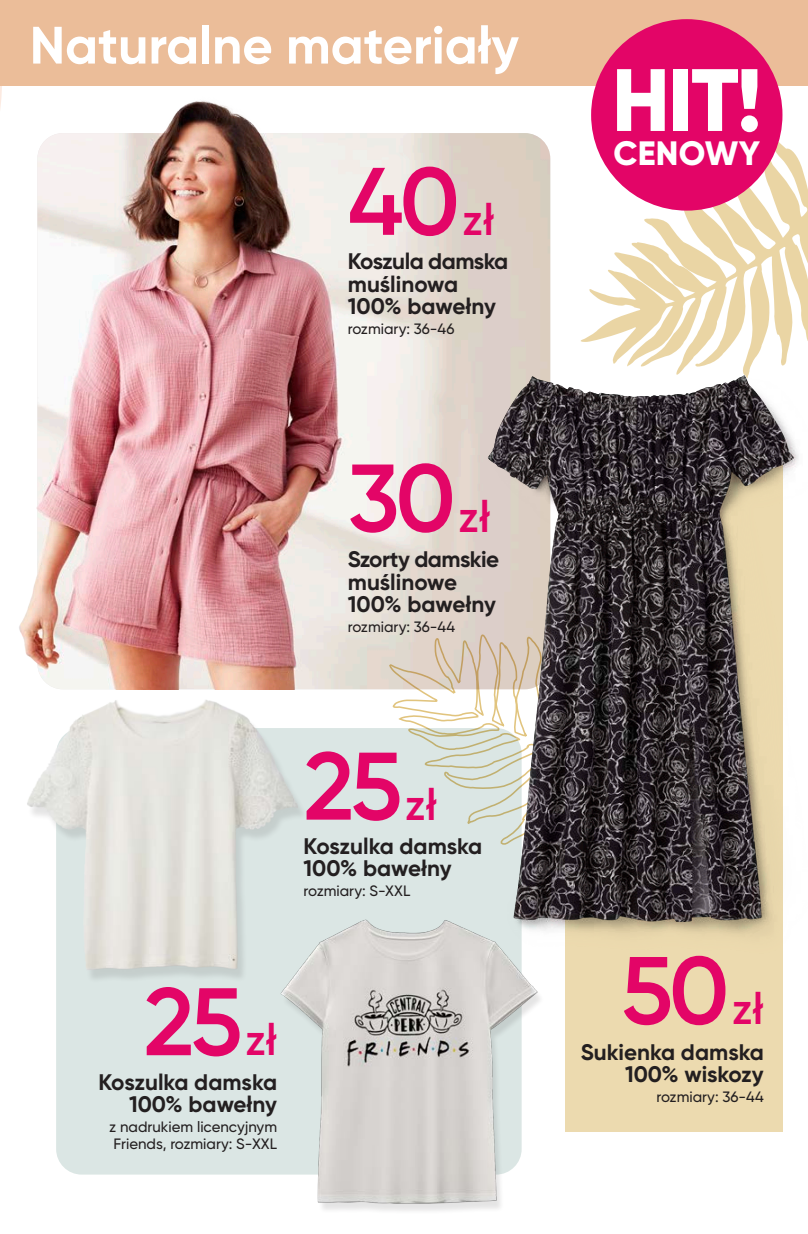
<style>
.page{position:relative;width:808px;height:1234px;background:#fff}
.page>*{position:absolute;margin:0;border:0;box-sizing:border-box;transform-origin:0 0}
.PEPCO_price{font:600 95.7px "Gilroy";letter-spacing:-.04em;color:#e30567}
.t1{font:800 88.2px "Gilroy";color:#fff}
.belka_gilroy_12_pt{font:700 52.5px "Gilroy";color:#fff}
.t2{font:600 44.1px "Gilroy";color:#e30567}
.t3{font:800 33.75px "Gilroy";letter-spacing:.01em;color:#fff}
.PEPCO_name{font:700 22.5px/22.5px "Gilroy";color:#231f20;text-align:right}
.PEPCO_name-2{font:700 22.5px/22.5px "Gilroy";letter-spacing:-.02em;color:#231f20}
.PEPCO_descr{font:500 15px/16.8px "Gilroy";color:#231f20}
</style>
<div class="page">
<div style="left:565px;top:984px;width:218px;height:147px;background:#ecdaaf"></div>
<img style="left:6px;top:85px;width:544px;height:604px">
<svg style="left:589px;top:133px;width:219px;height:163px"></svg>
<svg style="left:0;top:85px;width:2px;height:24px"></svg>
<img style="left:6px;top:546px;width:89px;height:629px">
<div style="left:56px;top:727px;width:466px;height:447px;background:#dbe6e4;border-radius:26px"></div>
<svg style="left:389px;top:630px;width:32px;height:107px"></svg>
<img style="left:273px;top:919px;width:267px;height:292px">
<div style="left:0;top:0;width:808px;height:85px;background:#ebbd99"></div>
<img style="left:6px;top:653px;width:314px;height:345px">
<img style="left:421px;top:296px;width:387px;height:688px">
<div style="left:591px;top:19px;width:191px;height:191px;background:#e30567;border-radius:50%"></div>
<p class="belka_gilroy_12_pt" style="left:30px;top:12px;width:491px">Naturalne materiały</p>
<p class="PEPCO_price" style="left:348px;top:142px;width:113px">40</p>
<p class="t2" style="left:462px;top:192px;width:34px">zł</p>
<p class="PEPCO_name-2" style="left:348px;top:250px;width:162px">Koszula damska muślinowa<br>100% bawełny</p>
<p class="PEPCO_descr" style="left:348px;top:320px;width:108px">rozmiary: 36-46</p>
<p class="PEPCO_price" style="left:348px;top:438px;width:109px">30</p>
<p class="t2" style="left:458px;top:488px;width:34px">zł</p>
<p class="PEPCO_name" style="left:348px;top:548px;width:153px;text-align:left">Szorty damskie muślinowe<br>100% bawełny</p>
<p class="PEPCO_descr" style="left:348px;top:618px;width:109px">rozmiary: 36-44</p>
<p class="PEPCO_price" style="left:304px;top:726px;width:100px">25</p>
<p class="t2" style="left:405px;top:776px;width:34px">zł</p>
<p class="PEPCO_name" style="left:304px;top:834px;width:180px;text-align:left">Koszulka damska<br>100% bawełny</p>
<p class="PEPCO_descr" style="left:304px;top:881px;width:108px">rozmiary: S-XXL</p>
<p class="PEPCO_price" style="left:144px;top:962px;width:100px">25</p>
<p class="t2" style="left:245px;top:1012px;width:34px">zł</p>
<p class="PEPCO_name" style="left:98px;top:1070px;width:180px">Koszulka damska<br>100% bawełny</p>
<p class="PEPCO_descr" style="left:109px;top:1117px;width:169px">z nadrukiem licencyjnym<br>Friends, rozmiary: S-XXL</p>
<p class="t1" style="left:612px;top:44px;width:152px">HIT!</p>
<p class="t3" style="left:613px;top:132px;width:148px">CENOWY</p>
<p class="PEPCO_price" style="left:621px;top:930px;width:110px">50</p>
<p class="t2" style="left:732px;top:980px;width:34px">zł</p>
<p class="PEPCO_name" style="left:581px;top:1040px;width:185px">Sukienka damska<br>100% wiskozy</p>
<p class="PEPCO_descr" style="left:656px;top:1087px;width:109px">rozmiary: 36-44</p>
</div>
